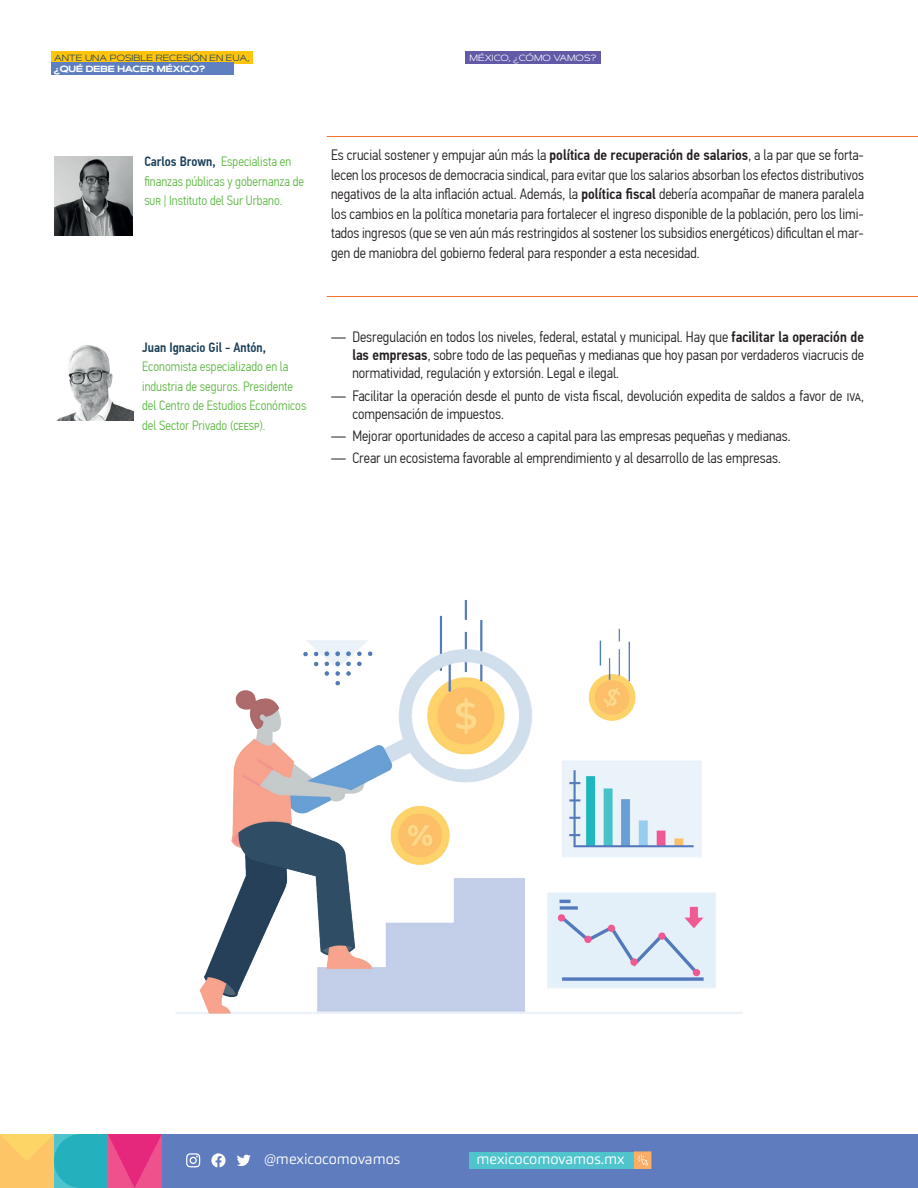
<style>
.page{position:relative;width:918px;height:1188px;background:#fff}
.page>*{position:absolute;margin:0;border:0;box-sizing:border-box;transform-origin:0 0}
.t1{font:300 15px/19.5px "PF Din Text Cond Pro";color:#231f20;text-align:justify}
.t2{font:300 14.85px "Carnas";color:#fff}
.t3{font:300 13.5px/19.5px "PF Din Text Cond Pro";color:#60b846}
.t4{font:500 13.5px "PF Din Text Cond Pro";color:#1a3e57}
.t5{font:9px "Artegra Sans Extended";color:#1a3e57}
.t6{font:700 9px "Artegra Sans Extended";color:#fff}
.t7{font:9px "Artegra Sans Extended";color:#fff}
.s1{font-weight:500;color:#1a3e57}
.s2{font-weight:500}
</style>
<div class="page">
<div style="left:0;top:1134px;width:918px;height:54px;background:#5e7cbe"></div>
<div style="left:470px;top:1152px;width:181px;height:16px;background:#50c4cc"></div>
<svg style="left:186px;top:1153px;width:14px;height:15px"></svg>
<svg style="left:211px;top:1153px;width:15px;height:14px"></svg>
<svg style="left:237px;top:1154px;width:14px;height:12px"></svg>
<svg style="left:0;top:1134px;width:162px;height:54px;background:#b0928d"></svg>
<div style="left:635px;top:1152px;width:16px;height:16px;background:#faad65"></div>
<div style="left:634px;top:1151px;width:17px;height:18px;border:2px solid #faad65"></div>
<svg style="left:637px;top:1155px;width:11px;height:11px"></svg>
<div style="left:465px;top:51px;width:136px;height:12px;background:#625aa7"></div>
<hr style="left:327px;top:136px;width:591px;height:1px;background:#f3732c">
<hr style="left:327px;top:296px;width:591px;height:1px;background:#f3732c">
<div style="left:51px;top:51px;width:201px;height:13px;background:#fec40e"></div>
<div style="left:51px;top:62px;width:182px;height:13px;background:#5e7fc0"></div>
<img style="left:56px;top:345px;width:77px;height:76px">
<img style="left:54px;top:156px;width:78px;height:79px">
<img style="left:175px;top:599px;width:568px;height:415px">
<p class="t5" style="left:54px;top:51px;width:197px">ANTE UNA POSIBLE RECESIÓN EN EUA,</p>
<p class="t6" style="left:54px;top:62px;width:153px">¿QUÉ DEBE HACER MÉXICO?</p>
<p class="t7" style="left:470px;top:51px;width:128px">MÉXICO, ¿CÓMO VAMOS?</p>
<p class="t3" style="left:144px;top:152px;width:161px"><span class="s1">Carlos Brown,</span> Especialista en finanzas públicas y gobernanza de<br>SUR | Instituto del Sur Urbano.</p>
<p class="t1" style="left:331px;top:145px;width:534px">Es crucial sostener y empujar aún más la <span class="s2">política de recuperación de salarios</span>, a la par que se forta&shy;lecen los procesos de democracia sindical, para evitar que los salarios absorban los efectos distributivos negativos de la alta inflación actual. Además, la <span class="s2">política fiscal</span> debería acompañar de manera paralela los cambios en la política monetaria para fortalecer el ingreso disponible de la población, pero los limi&shy;tados ingresos (que se ven aún más restringidos al sostener los subsidios energéticos) dificultan el mar&shy;gen de maniobra del gobierno federal para responder a esta necesidad.</p>
<p class="t4" style="left:142px;top:339px;width:125px">Juan Ignacio Gil - Antón,</p>
<p class="t3" style="left:142px;top:357px;width:166px">Economista especializado en la industria de seguros. Presidente del Centro de Estudios Económicos del Sector Privado (CEESP).</p>
<p class="t1" style="left:352px;top:328px;width:513px;line-height:18px;text-indent:-21px">— Desregulación en todos los niveles, federal, estatal y municipal. Hay que <span class="s2">facilitar la operación de las empresas</span>, sobre todo de las pequeñas y medianas que hoy pasan por verdaderos viacrucis de normatividad, regulación y extorsión. Legal e ilegal.</p>
<p class="t1" style="left:352px;top:387px;width:513px;line-height:18px;text-indent:-21px">— Facilitar la operación desde el punto de vista fiscal, devolución expedita de saldos a favor de IVA, compensación de impuestos.</p>
<p class="t1" style="left:331px;top:426px;width:461px">— Mejorar oportunidades de acceso a capital para las empresas pequeñas y medianas.</p>
<p class="t1" style="left:331px;top:448px;width:451px">— Crear un ecosistema favorable al emprendimiento y al desarrollo de las empresas.</p>
<p class="t2" style="left:264px;top:1149px;width:138px">@mexicocomovamos</p>
<p class="t2" style="left:476px;top:1149px;width:150px">mexicocomovamos.mx</p>
</div>
